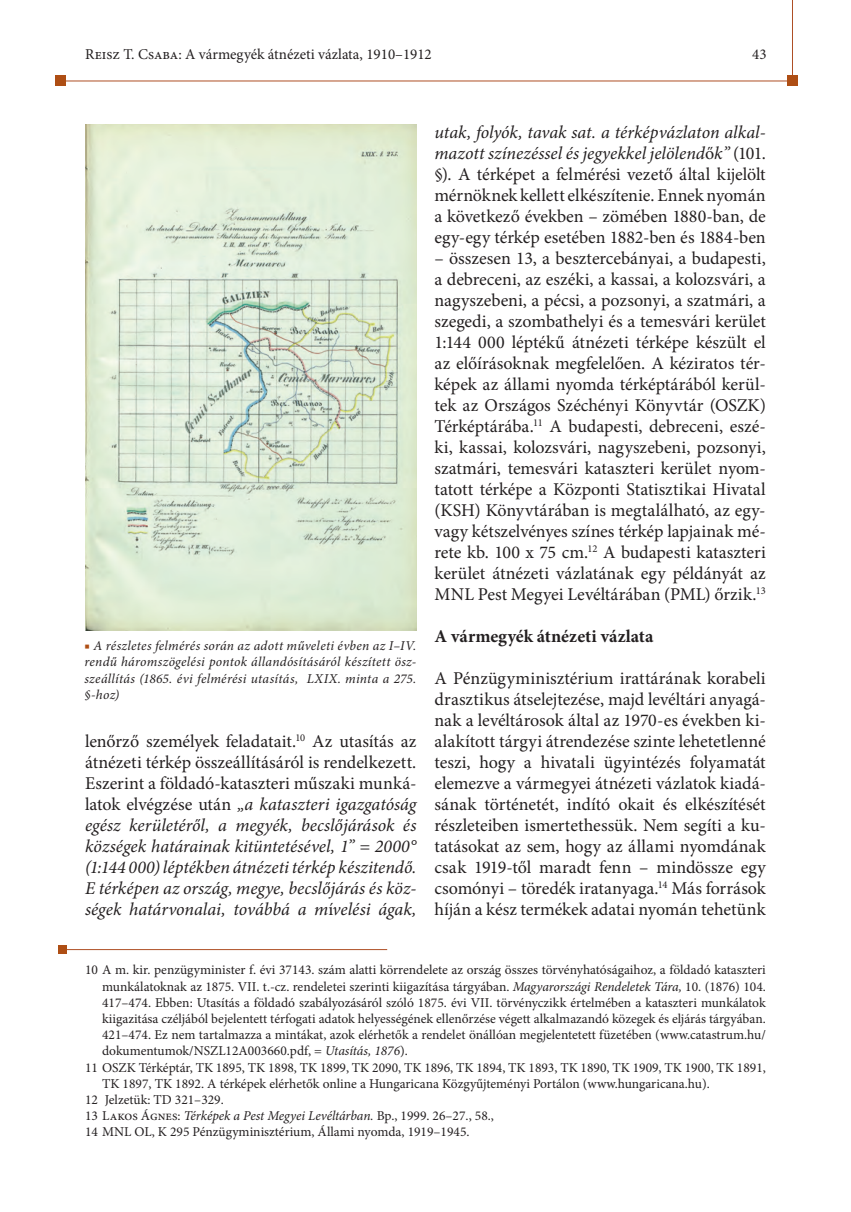
<style>
.page{position:relative;width:851px;height:1212px;background:#fff}
.page>*{position:absolute;margin:0;border:0;box-sizing:border-box;transform-origin:0 0}
.t1{font:18px/21px "Minion Pro";letter-spacing:-.005em;color:#231f20;text-align:justify}
.t2{font:italic 18px/21px "Minion Pro";letter-spacing:-.005em;color:#231f20;text-align:justify}
.t3{font:700 18px "Minion Pro";color:#231f20}
.t4{font:15px "Minion Pro";color:#231f20}
.footnote_text{font:13.5px/16.2px "Minion Pro";color:#231f20;text-align:justify}
.képaláírás{font:italic 13.5px/16.5px "Minion Pro";letter-spacing:.02em;color:#231f20;text-align:justify}
.s1{color:#ae4e14}
.s2{font-style:normal}
.s3{font-style:italic}
</style>
<div class="page">
<hr style="left:59px;top:81px;width:733px;height:1px;background:#ae4f25">
<hr style="left:792px;top:0;width:1px;height:86px;background:#ae4f25">
<div style="left:55px;top:75px;width:11px;height:11px;background:#ae4e14"></div>
<div style="left:787px;top:75px;width:10px;height:11px;background:#ae4e14"></div>
<img style="left:86px;top:125px;width:330px;height:505px">
<hr style="left:58px;top:949px;width:329px;height:1px;background:#ae4f25">
<div style="left:58px;top:946px;width:9px;height:8px;background:#ae4e14"></div>
<p class="t4" style="left:85px;top:44px;width:348px">Reisz T. Csaba: A vármegyék átnézeti vázlata, 1910–1912</p>
<p class="t4" style="left:752px;top:45px;width:16px">43</p>
<p class="képaláírás" style="left:84px;top:637px;width:333px"><span class="s1">■</span> A részletes felmérés során az adott műveleti évben az I–IV. rendű háromszögelési pontok állandósításáról készített ös - szeállítás (1865. évi felmérési utasítás, LXIX. minta a 275. §-hoz)</p>
<p class="t2" style="left:85px;top:731px;width:333px"><span class="s2">lenőrző személyek feladatait.</span><sup>10</sup> <span class="s2">Az utasítás az átnézeti térkép összeállításáról is rendelkezett.<br>Eszerint a földadó-kataszteri műszaki munká&shy;latok elvégzése után</span> „a kataszteri igazgatóság egész kerületéről, a megyék, becslőjárások és községek határainak kitüntetésével, 1” = 2000° (1:144 000) léptékben átnézeti térkép készitendő.<br>E térképen az ország, megye, becslőjárás és köz&shy;ségek határvonalai, továbbá a m<span class="s2">í</span>velési ágak,</p>
<p class="t1" style="left:434px;top:122px;width:333px"><span class="s3">utak, folyók, tavak sat. a térképvázlaton alkal&shy;mazott színezéssel és jegyekkel jelölend</span>ő<span class="s3">k”</span> (101. §). A térképet a felmérési vezető által kijelölt mérnöknek kellett elkészítenie. Ennek nyomán a következő években – zömében 1880-ban, de egy-egy térkép esetében 1882-ben és 1884-ben</p>
<p class="t1" style="left:434px;top:248px;width:333px">– összesen 13, a besztercebányai, a budapesti, a debreceni, az eszéki, a kassai, a kolozsvári, a nagyszebeni, a pécsi, a pozsonyi, a szatmári, a szegedi, a szombathelyi és a temesvári kerület 1:144 000 léptékű átnézeti térképe készült el az előírásoknak megfelelően. A kéziratos tér&shy;képek az állami nyomda térképtárából kerül&shy;tek az Országos Széchényi Könyvtár (OSZK)<br>Térképtárába.<sup>11</sup> A budapesti, debreceni, eszé&shy;ki, kassai, kolozsvári, nagyszebeni, pozsonyi, szatmári, temesvári kataszteri kerület nyom&shy;tatott térképe a Központi Statisztikai Hivatal (KSH) Könyvtárában is megtalálható, az egy&shy;vagy kétszelvényes színes térkép lapjainak mé&shy;rete kb. 100 x 75 cm.<sup>12</sup> A budapesti kataszteri kerület átnézeti vázlatának egy példányát az MNL Pest Megyei Levéltárában (PML) őrzik.<sup>13</sup></p>
<p class="t3" style="left:434px;top:624px;width:220px">A vármegyék átnézeti vázlata</p>
<p class="t1" style="left:434px;top:668px;width:333px">A Pénzügyminisztérium irattárának korabeli drasztikus átselejtezése, majd levéltári anyagá&shy;nak a levéltárosok által az 1970-es években ki&shy;alakított tárgyi átrendezése szinte lehetetlenné teszi, hogy a hivatali ügyintézés folyamatát elemezve a vármegyei átnézeti vázlatok kiadá&shy;sának történetét, indító okait és elkészítését részleteiben ismertethessük. Nem segíti a ku&shy;tatásokat az sem, hogy az állami nyomdának csak 1919-től maradt fenn – mindössze egy csomónyi – töredék iratanyaga.<sup>14</sup> Más források híján a kész termékek adatai nyomán tehetünk</p>
<p class="footnote_text" style="left:102px;top:962px;width:665px;text-indent:-17px">10 A m. kir. penzügyminister f. évi 37143. szám alatti körrendelete az ország összes törvényhatóságaihoz, a földadó kataszteri munkálatoknak az 1875. VII. t.-cz. rendeletei szerinti kiigazítása tárgyában. <span class="s3">Magyarországi Rendeletek Tára,</span> 10. (1876) 104.<br>417–474. Ebben: Utasítás a földadó szabályozásáról szóló 1875. évi VII. törvényczikk értelmében a kataszteri munkálatok kiigazitása czéljából bejelentett térfogati adatok helyességének ellenőrzése végett alkalmazandó közegek és eljárás tárgyában.<br>421–474. Ez nem tartalmazza a mintákat, azok elérhetők a rendelet önállóan megjelentetett füzetében (www.catastrum.hu/ dokumentumok/NSZL12A003660.pdf, = <span class="s3">Utasítás, 1876</span>).</p>
<p class="footnote_text" style="left:102px;top:1059px;width:665px;text-indent:-17px">11 OSZK Térképtár, TK 1895, TK 1898, TK 1899, TK 2090, TK 1896, TK 1894, TK 1893, TK 1890, TK 1909, TK 1900, TK 1891,<br>TK 1897, TK 1892. A térképek elérhetők online a Hungaricana Közgyűjteményi Portálon (www.hungaricana.hu).</p>
<p class="footnote_text" style="left:85px;top:1091px;width:140px">12 Jelzetük: TD 321–329.</p>
<p class="footnote_text" style="left:85px;top:1108px;width:410px">13 Lakos Ágnes: <span class="s3">Térképek a Pest Megyei Levéltárban.</span> Bp., 1999. 26–27., 58.,</p>
<p class="footnote_text" style="left:85px;top:1124px;width:386px">14 MNL OL, K 295 Pénzügyminisztérium, Állami nyomda, 1919–1945.</p>
</div>
